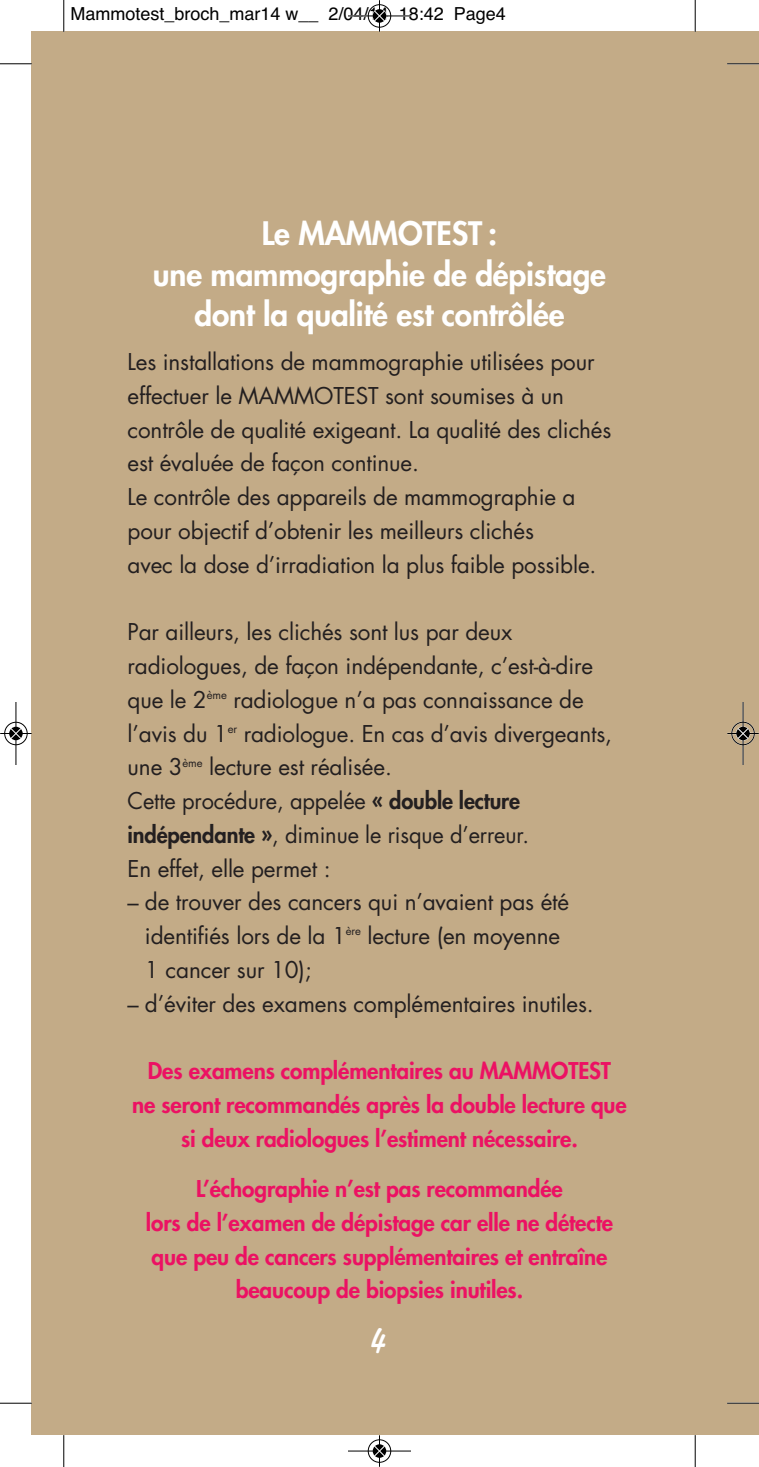
<style>
.page{position:relative;width:759px;height:1467px;background:#fff}
.page>*{position:absolute;margin:0;border:0;box-sizing:border-box;transform-origin:0 0}
.t1{font:800 31.5px/40.5px "Futura";letter-spacing:-.005em;color:#fff;text-align:center}
.t2{font:31.5px "Freehand 521 BT Regular C";color:#fff}
.t3{font:22.5px/33.8px "Futura";letter-spacing:-.005em;color:#231f20}
.t4{font:800 22.5px/33.8px "Futura";letter-spacing:-.005em;color:#ec1163;text-align:center}
.t5{font:18px "Helvetica";color:#000}
.s1{font-weight:800}
</style>
<div class="page">
<div style="left:32px;top:32px;width:727px;height:1403px;background:#c3ab87"></div>
<hr style="left:727px;top:1402px;width:32px;height:2px;background:#fff">
<hr style="left:63px;top:0;width:1px;height:32px;background:#000">
<hr style="left:0;top:63px;width:32px;height:1px;background:#000">
<hr style="left:695px;top:0;width:1px;height:32px;background:#000">
<hr style="left:727px;top:63px;width:32px;height:1px;background:#000">
<hr style="left:63px;top:1435px;width:1px;height:32px;background:#000">
<hr style="left:0;top:1403px;width:32px;height:1px;background:#000">
<hr style="left:695px;top:1435px;width:1px;height:32px;background:#000">
<hr style="left:727px;top:1403px;width:32px;height:1px;background:#000">
<div style="left:368px;top:4px;width:23px;height:24px;border:1px solid #fff;border-radius:50%"></div>
<div style="left:372px;top:9px;width:15px;height:14px;background:#bfbfbf;border-radius:50%"></div>
<hr style="left:348px;top:16px;width:63px;height:1px;background:#000">
<hr style="left:379px;top:0;width:1px;height:32px;background:#000">
<div style="left:368px;top:4px;width:23px;height:23px;border:1px solid #000;border-radius:50%"></div>
<svg style="left:373px;top:9px;width:13px;height:14px"></svg>
<svg style="left:374px;top:10px;width:11px;height:12px"></svg>
<div style="left:368px;top:1439px;width:23px;height:24px;border:1px solid #fff;border-radius:50%"></div>
<div style="left:372px;top:1444px;width:15px;height:14px;background:#bebebe;border-radius:50%"></div>
<hr style="left:348px;top:1451px;width:63px;height:1px;background:#000">
<hr style="left:379px;top:1435px;width:1px;height:32px;background:#000">
<div style="left:368px;top:1440px;width:23px;height:22px;border:1px solid #000;border-radius:50%"></div>
<svg style="left:373px;top:1444px;width:13px;height:14px"></svg>
<svg style="left:374px;top:1445px;width:11px;height:12px"></svg>
<div style="left:4px;top:722px;width:24px;height:23px;border:1px solid #fff;border-radius:50%"></div>
<div style="left:9px;top:726px;width:14px;height:15px;background:#bfbfbf;border-radius:50%"></div>
<hr style="left:16px;top:702px;width:1px;height:63px;background:#000">
<hr style="left:0;top:733px;width:32px;height:1px;background:#000">
<div style="left:4px;top:722px;width:23px;height:23px;border:1px solid #000;border-radius:50%"></div>
<svg style="left:9px;top:727px;width:14px;height:13px"></svg>
<svg style="left:10px;top:728px;width:12px;height:11px"></svg>
<hr style="left:742px;top:702px;width:2px;height:63px;background:#fff">
<div style="left:731px;top:722px;width:24px;height:23px;border:1px solid #fff;border-radius:50%"></div>
<div style="left:736px;top:726px;width:14px;height:15px;background:#b2ada7;border-radius:50%"></div>
<hr style="left:743px;top:702px;width:1px;height:63px;background:#000">
<hr style="left:727px;top:733px;width:32px;height:1px;background:#000">
<div style="left:732px;top:722px;width:23px;height:23px;border:1px solid #000;border-radius:50%"></div>
<svg style="left:736px;top:727px;width:14px;height:13px"></svg>
<svg style="left:737px;top:728px;width:12px;height:11px"></svg>
<p class="t5" style="left:71px;top:7px;width:437px">Mammotest_broch_mar14 w__ 2/04/14 18:42 Page4</p>
<h1 class="t1" style="left:153px;top:216px;width:455px">Le MAMMOTEST :<br>une mammographie de dépistage dont la qualité est contrôlée</h1>
<p class="t3" style="left:128px;top:347px;width:485px">Les installations de mammographie utilisées pour effectuer le MAMMOTEST sont soumises à un contrôle de qualité exigeant. La qualité des clichés est évaluée de façon continue.<br>Le contrôle des appareils de mammographie a pour objectif d’obtenir les meilleurs clichés<br>avec la dose d’irradiation la plus faible possible.</p>
<p class="t3" style="left:128px;top:617px;width:486px">Par ailleurs, les clichés sont lus par deux radiologues, de façon indépendante, c’est-à-dire que le 2<sup>ème</sup> radiologue n’a pas connaissance de l’avis du 1<sup>er</sup> radiologue. En cas d’avis divergeants, une 3<sup>ème</sup> lecture est réalisée.<br>Cette procédure, appelée <span class="s1">« double lecture indépendante »</span>, diminue le risque d’erreur.<br>En effet, elle permet :</p>
<p class="t3" style="left:145px;top:887px;width:426px;text-indent:-17px">– de trouver des cancers qui n’avaient pas été identifiés lors de la 1<sup>ère</sup> lecture (en moyenne<br>1 cancer sur 10);</p>
<p class="t3" style="left:128px;top:988px;width:468px">– d’éviter des examens complémentaires inutiles.</p>
<p class="t4" style="left:132px;top:1055px;width:496px">Des examens complémentaires au MAMMOTEST<br>ne seront recommandés après la double lecture que si deux radiologues l’estiment nécessaire.</p>
<p class="t4" style="left:146px;top:1174px;width:468px">L’échographie n’est pas recommandée<br>lors de l’examen de dépistage car elle ne détecte que peu de cancers supplémentaires et entraîne beaucoup de biopsies inutiles.</p>
<h1 class="t2" style="left:371px;top:1327px;width:18px">4</h1>
</div>
